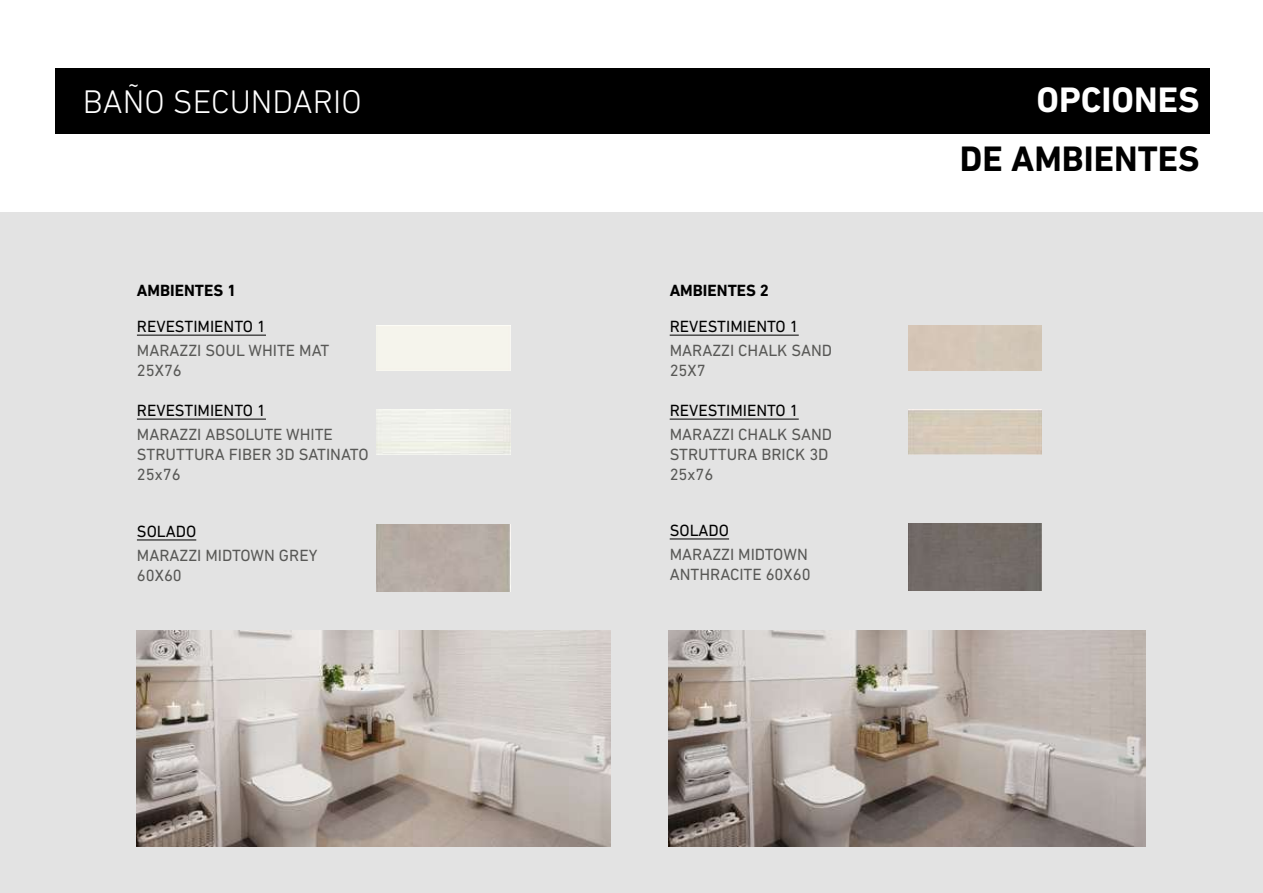
<style>
.page{position:relative;width:1263px;height:893px;background:#fff}
.page>*{position:absolute;margin:0;border:0;box-sizing:border-box;transform-origin:0 0}
.t1{font:700 36px/58.5px "DIN Next LT Pro";color:#000;text-align:right}
.t2{font:300 33.3px "DIN Next LT Pro";color:#fff}
.t3{font:16.5px/19.8px "DIN Next LT Pro";color:#585856}
.t4{font:16.5px "DIN Next LT Pro";color:#000}
.t5{font:700 16.5px "DIN Next LT Pro";color:#000}
.s1{color:#fff}
</style>
<div class="page">
<div style="left:0;top:213px;width:1263px;height:680px;background:#e3e3e3"></div>
<img style="left:137px;top:631px;width:473px;height:216px">
<img style="left:668px;top:631px;width:477px;height:216px">
<div style="left:55px;top:68px;width:1155px;height:65px;background:#000"></div>
<hr style="left:137px;top:335px;width:129px;height:1px;background:#000">
<hr style="left:137px;top:419px;width:129px;height:1px;background:#000">
<hr style="left:670px;top:335px;width:129px;height:1px;background:#000">
<hr style="left:670px;top:419px;width:129px;height:1px;background:#000">
<hr style="left:137px;top:539px;width:59px;height:1px;background:#000">
<hr style="left:670px;top:539px;width:59px;height:1px;background:#000">
<div style="left:376px;top:525px;width:134px;height:67px;background:#b7aca4"></div>
<div style="left:908px;top:524px;width:134px;height:67px;background:#726b67"></div>
<div style="left:376px;top:326px;width:134px;height:44px;background:#f5f4ec"></div>
<img style="left:376px;top:410px;width:134px;height:44px">
<h2 class="t2" style="left:83px;top:83px;width:280px">BAÑO SECUNDARIO</h2>
<p class="t5" style="left:137px;top:281px;width:101px">AMBIENTES 1</p>
<p class="t5" style="left:670px;top:281px;width:101px">AMBIENTES 2</p>
<p class="t4" style="left:137px;top:317px;width:131px">REVESTIMIENTO 1</p>
<p class="t3" style="left:137px;top:341px;width:194px">MARAZZI SOUL WHITE MAT<br>25X76</p>
<p class="t4" style="left:137px;top:401px;width:131px">REVESTIMIENTO 1</p>
<p class="t3" style="left:137px;top:425px;width:233px">MARAZZI ABSOLUTE WHITE<br>STRUTTURA FIBER 3D SATINATO<br>25x76</p>
<p class="t4" style="left:670px;top:317px;width:131px">REVESTIMIENTO 1</p>
<p class="t3" style="left:670px;top:341px;width:164px">MARAZZI CHALK SAND<br>25X7</p>
<p class="t4" style="left:670px;top:401px;width:131px">REVESTIMIENTO 1</p>
<p class="t3" style="left:670px;top:425px;width:164px">MARAZZI CHALK SAND<br>STRUTTURA BRICK 3D<br>25x76</p>
<p class="t4" style="left:137px;top:522px;width:61px">SOLADO</p>
<p class="t3" style="left:137px;top:545px;width:182px">MARAZZI MIDTOWN GREY<br>60X60</p>
<p class="t4" style="left:670px;top:521px;width:61px">SOLADO</p>
<p class="t3" style="left:670px;top:544px;width:142px">MARAZZI MIDTOWN<br>ANTHRACITE 60X60</p>
<h1 class="t1" style="left:908px;top:70px;width:293px"><span class="s1">OPCIONES<br>DE</span> DE AMBIENTES</h1>
</div>
